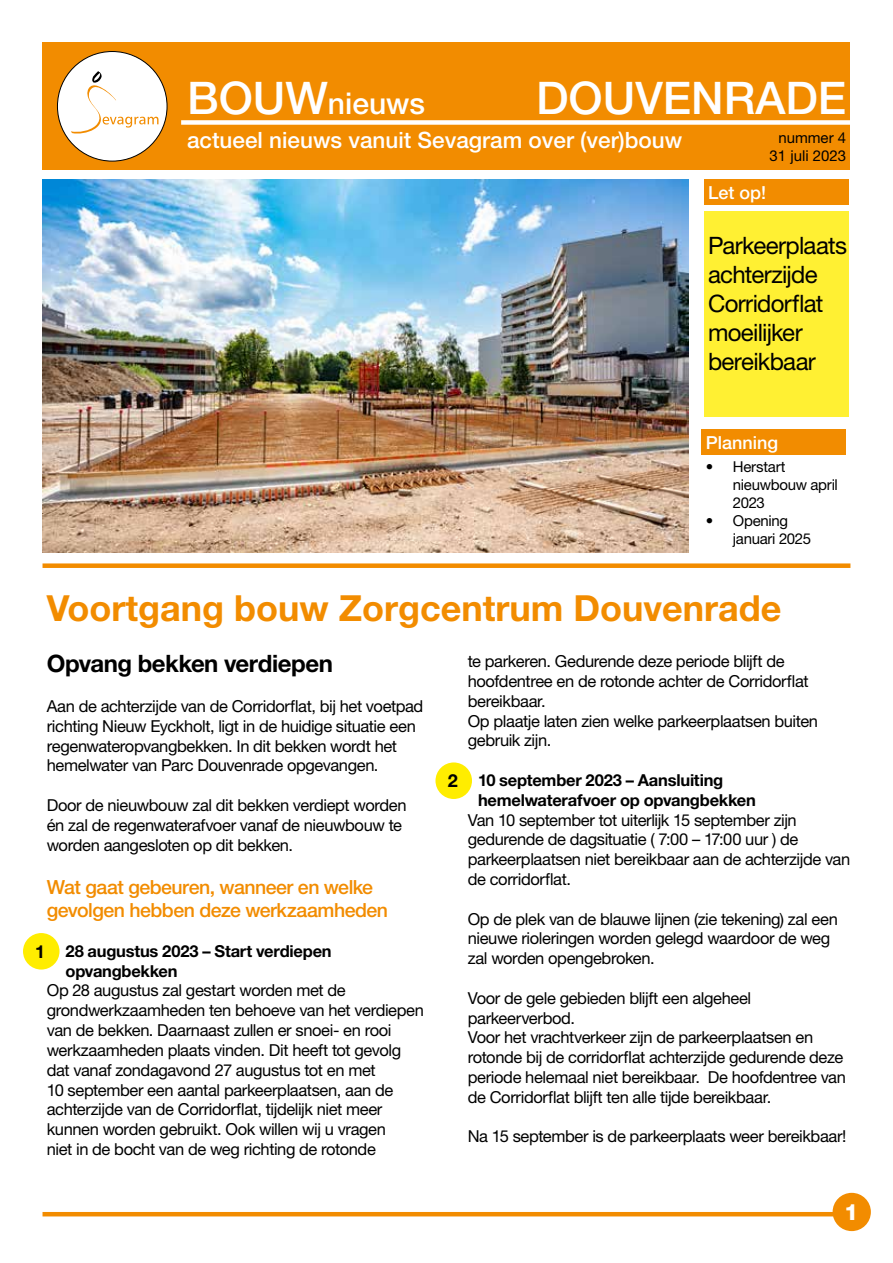
<style>
.page{position:relative;width:893px;height:1263px;background:#fff}
.page>*{position:absolute;margin:0;border:0;box-sizing:border-box;transform-origin:0 0}
.t1{font:500 45px "Helvetica Neue LT Std";color:#fff}
.t2{font:700 36px "Helvetica Neue LT Std";color:#f28c00}
.t3{font:500 30px "Helvetica Neue LT Std";color:#fff}
.t4{font:24px/28.8px "Helvetica Neue LT Std";letter-spacing:-.03em;color:#000}
.t5{font:700 24px "Helvetica Neue LT Std";letter-spacing:-.02em;color:#000}
.t6{font:500 22.5px "Helvetica Neue LT Std";color:#fff}
.t7{font:800 22.5px "Helvetica Neue LT Std";color:#fff}
.t8{font:500 19.5px/23.4px "Helvetica Neue LT Std";letter-spacing:-.025em;color:#f28c00}
.t9{font:500 18px "Helvetica Neue LT Std";color:#fff}
.t10{font:700 18px "Helvetica Neue LT Std";color:#000}
.t11{font:16.5px/19.8px "Helvetica Neue LT Std";letter-spacing:-.025em;color:#000}
.t12{font:700 16.5px/19.8px "Helvetica Neue LT Std";letter-spacing:-.015em;color:#000}
.t13{font:15px/18px "Helvetica Neue LT Std";letter-spacing:-.015em;color:#000}
.s1{font-size:45px}
</style>
<div class="page">
<div style="left:43px;top:43px;width:807px;height:127px;background:#f28c00"></div>
<div style="left:57px;top:52px;width:110px;height:109px;background:#fff;border-radius:50%"></div>
<svg style="left:71px;top:71px;width:87px;height:65px"></svg>
<div style="left:181px;top:120px;width:712px;height:5px;background:#fff"></div>
<img style="left:43px;top:180px;width:646px;height:373px">
<div style="left:702px;top:429px;width:144px;height:26px;background:#f28c00"></div>
<hr style="left:43px;top:1212px;width:807px;height:4px;background:#f28c00">
<div style="left:43px;top:563px;width:807px;height:5px;background:#f28c00"></div>
<div style="left:833px;top:1193px;width:38px;height:38px;background:#f28c00;border-radius:50%"></div>
<div style="left:20px;top:930px;width:43px;height:42px;background:#ffed00;border-radius:50%"></div>
<div style="left:17px;top:927px;width:49px;height:48px;border:6px solid #fff;border-radius:50%"></div>
<div style="left:704px;top:212px;width:144px;height:205px;background:#fff033"></div>
<div style="left:704px;top:180px;width:144px;height:25px;background:#f28c00"></div>
<svg style="left:432px;top:759px;width:43px;height:43px"></svg>
<div style="left:429px;top:756px;width:49px;height:49px;border:6px solid #fff;border-radius:50%"></div>
<h3 class="t3" style="left:187px;top:85px;width:240px"><span class="s1">BOUW</span>nieuws</h3>
<h1 class="t1" style="left:536px;top:71px;width:312px">DOUVENRADE</h1>
<h3 class="t6" style="left:187px;top:127px;width:497px">actueel nieuws vanuit Sevagram over (ver)bouw</h3>
<p class="t13" style="left:769px;top:128px;width:78px;text-align:center">nummer 4<br>31 juli 2023</p>
<p class="t9" style="left:708px;top:182px;width:60px">Let op!</p>
<h3 class="t4" style="left:708px;top:231px;width:141px">Parkeerplaats achterzijde<br>Corridorflat moeilijker bereikbaar</h3>
<p class="t9" style="left:706px;top:431px;width:74px">Planning</p>
<p class="t13" style="left:733px;top:458px;width:107px;text-indent:-27px">• Herstart nieuwbouw april<br>2023</p>
<p class="t13" style="left:733px;top:512px;width:80px;text-indent:-27px">• Opening januari 2025</p>
<h2 class="t2" style="left:47px;top:586px;width:736px">Voortgang bouw Zorgcentrum Douvenrade</h2>
<p class="t11" style="left:468px;top:651px;width:352px">te parkeren. Gedurende deze periode blijft de hoofdentree en de rotonde achter de Corridorflat bereikbaar.<br>Op plaatje laten zien welke parkeerplaatsen buiten gebruik zijn.</p>
<p class="t12" style="left:478px;top:770px;width:279px">10 september 2023 – Aansluiting hemelwaterafvoer op opvangbekken</p>
<p class="t11" style="left:468px;top:809px;width:384px">Van 10 september tot uiterlijk 15 september zijn gedurende de dagsituatie ( 7:00 – 17:00 uur ) de parkeerplaatsen niet bereikbaar aan de achterzijde van de corridorflat.</p>
<p class="t11" style="left:468px;top:908px;width:372px">Op de plek van de blauwe lijnen (zie tekening) zal een nieuwe rioleringen worden gelegd waardoor de weg zal worden opengebroken.</p>
<p class="t11" style="left:468px;top:988px;width:380px">Voor de gele gebieden blijft een algeheel parkeerverbod.<br>Voor het vrachtverkeer zijn de parkeerplaatsen en rotonde bij de corridorflat achterzijde gedurende deze periode helemaal niet bereikbaar. De hoofdentree van de Corridorflat blijft ten alle tijde bereikbaar.</p>
<p class="t11" style="left:468px;top:1126px;width:380px">Na 15 september is de parkeerplaats weer bereikbaar!</p>
<h3 class="t5" style="left:47px;top:649px;width:288px">Opvang bekken verdiepen</h3>
<p class="t11" style="left:47px;top:696px;width:378px">Aan de achterzijde van de Corridorflat, bij het voetpad richting Nieuw Eyckholt, ligt in de huidige situatie een regenwateropvangbekken. In dit bekken wordt het hemelwater van Parc Douvenrade opgevangen.</p>
<p class="t11" style="left:47px;top:795px;width:361px">Door de nieuwbouw zal dit bekken verdiept worden én zal de regenwaterafvoer vanaf de nieuwbouw te worden aangesloten op dit bekken.</p>
<p class="t8" style="left:47px;top:875px;width:343px">Wat gaat gebeuren, wanneer en welke gevolgen hebben deze werkzaamheden</p>
<p class="t12" style="left:66px;top:941px;width:268px">28 augustus 2023 – Start verdiepen opvangbekken</p>
<p class="t11" style="left:47px;top:980px;width:379px">Op 28 augustus zal gestart worden met de grondwerkzaamheden ten behoeve van het verdiepen van de bekken. Daarnaast zullen er snoei- en rooi werkzaamheden plaats vinden. Dit heeft tot gevolg dat vanaf zondagavond 27 augustus tot en met<br>10 september een aantal parkeerplaatsen, aan de achterzijde van de Corridorflat, tijdelijk niet meer kunnen worden gebruikt. Ook willen wij u vragen<br>niet in de bocht van de weg richting de rotonde</p>
<p class="t10" style="left:448px;top:770px;width:12px">2</p>
<p class="t10" style="left:35px;top:940px;width:12px">1</p>
<h3 class="t7" style="left:844px;top:1198px;width:16px">1</h3>
</div>
